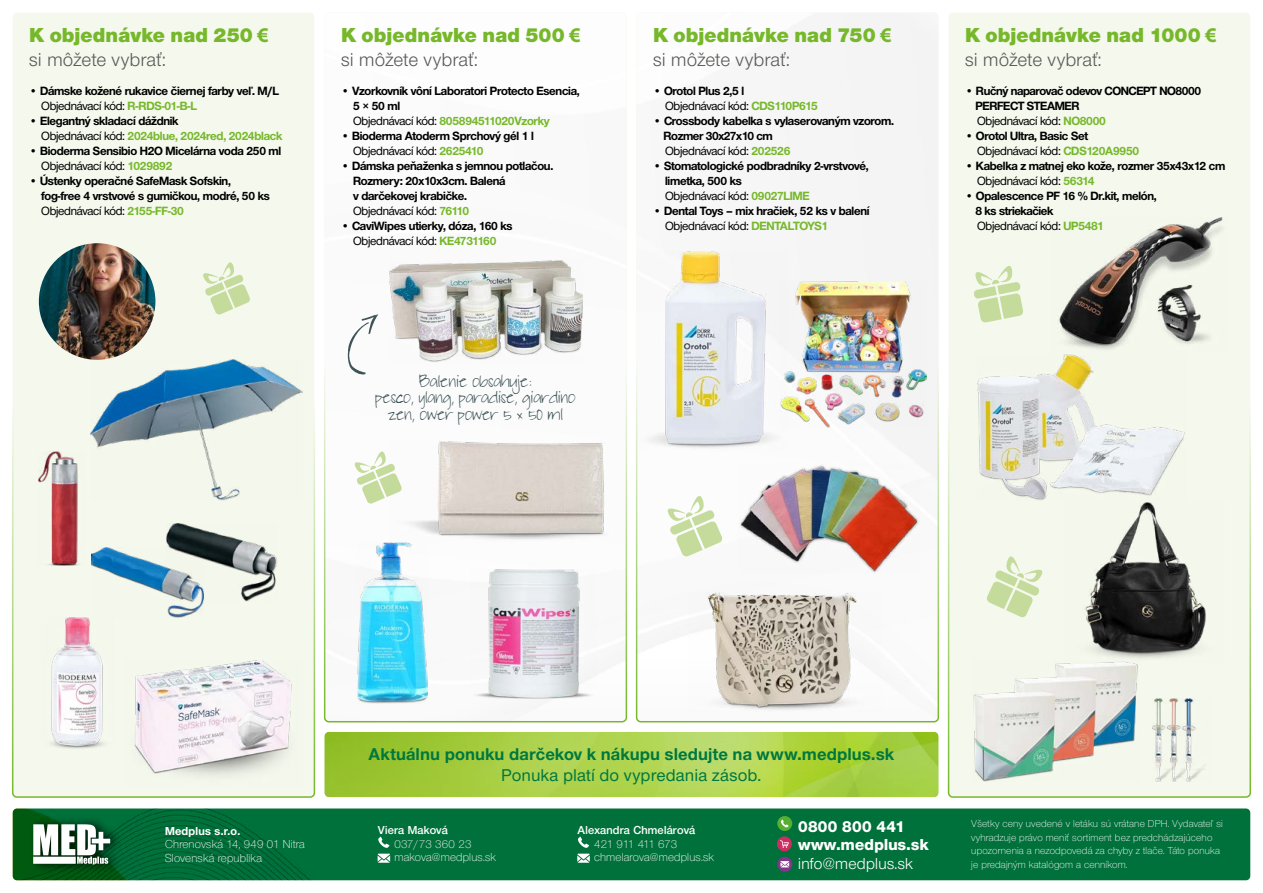
<style>
.page{position:relative;width:1263px;height:893px;background:#fff}
.page>*{position:absolute;margin:0;border:0;box-sizing:border-box;transform-origin:0 0}
.t1{font:900 21px "Nimbus Sans Novus TOT";letter-spacing:.005em;color:#76b82a}
.t2{font:19.5px "Nimbus Sans Novus TOT";color:#585856}
.t3{font:700 17.7px "Nimbus Sans Novus TOT";letter-spacing:.005em;color:#00783e}
.t4{font:500 17.7px "Nimbus Sans Novus TOT";letter-spacing:.005em;color:#00783e}
.t5{font:16.5px/18.6px "Nimbus Sans Novus DOT Hea";letter-spacing:.02em;color:#fff}
.t6{font:16.5px "Nimbus Sans Novus DOT";letter-spacing:.02em;color:#fff}
.t7{font:700 12.45px/14.9px "Nimbus Sans Novus DOT";letter-spacing:-.02em;color:#000}
.t8{font:700 12.45px/14.9px "Nimbus Sans Novus DOT";letter-spacing:-.02em;color:#76b82a}
.t9{font:500 12.45px/14.9px "Nimbus Sans Novus DOT";letter-spacing:-.02em;color:#000}
.t10{font:300 12px/13.5px "Nimbus Sans Novus DOT";letter-spacing:.02em;color:#fff}
.t11{font:12px "Nimbus Sans Novus DOT Sem Bol";letter-spacing:.02em;color:#fff}
.t12{font:700 12px "Nimbus Sans Novus DOT";letter-spacing:.02em;color:#fff}
.t13{font:300 10.5px/13.5px "Nimbus Sans Novus DOT";letter-spacing:.02em;color:#fff}
.t14{font:10.5px/16.5px "DJB Elliephont";color:#3f5457;text-align:center}
.s1{font-family:"Myriad Pro";font-weight:700}
.s2{font-weight:400}
.s3{font-weight:500}
.s4{color:#76b82a}
.s5{font-weight:400;color:#000}
.s6{color:#000}
.s7{font-weight:500;color:#000}
.s8{font-weight:700}
.s9{font-weight:700;color:#76b82a}
</style>
<div class="page">
<img style="left:13px;top:808px;width:1237px;height:72px">
<div style="left:28px;top:815px;width:95px;height:58px;background:#000;opacity:.8"></div>
<svg style="left:33px;top:824px;width:77px;height:40px"></svg>
<div style="left:777px;top:836px;width:15px;height:15px;background:#cf2c61;border-radius:50%"></div>
<svg style="left:780px;top:840px;width:9px;height:8px"></svg>
<div style="left:777px;top:816px;width:15px;height:15px;background:#56af31;border-radius:50%"></div>
<svg style="left:781px;top:820px;width:8px;height:7px"></svg>
<svg style="left:777px;top:857px;width:15px;height:15px"></svg>
<svg style="left:780px;top:861px;width:9px;height:6px"></svg>
<div style="left:13px;top:13px;width:301px;height:784px;background:#f4f8ed;border-radius:4px"></div>
<div style="left:12px;top:12px;width:303px;height:786px;border:2px solid #76b82a;border-radius:4px"></div>
<div style="left:324px;top:12px;width:303px;height:710px;border:2px solid #76b82a;border-radius:4px"></div>
<div style="left:637px;top:15px;width:301px;height:707px;background:#f6f6f6"></div>
<div style="left:636px;top:12px;width:303px;height:710px;border:2px solid #76b82a;border-radius:4px"></div>
<div style="left:948px;top:13px;width:302px;height:784px;background:#f4f8ed;border-radius:4px"></div>
<div style="left:948px;top:12px;width:303px;height:786px;border:2px solid #76b82a;border-radius:4px"></div>
<svg style="left:663px;top:487px;width:60px;height:70px"></svg>
<svg style="left:987px;top:556px;width:56px;height:62px"></svg>
<svg style="left:974px;top:266px;width:49px;height:57px"></svg>
<svg style="left:354px;top:451px;width:35px;height:53px"></svg>
<svg style="left:203px;top:262px;width:47px;height:53px"></svg>
<img style="left:325px;top:732px;width:613px;height:65px">
<svg style="left:378px;top:837px;width:11px;height:11px"></svg>
<svg style="left:378px;top:854px;width:12px;height:9px"></svg>
<svg style="left:578px;top:837px;width:11px;height:11px"></svg>
<svg style="left:577px;top:854px;width:13px;height:9px"></svg>
<img style="left:92px;top:548px;width:111px;height:70px">
<img style="left:39px;top:451px;width:41px;height:115px">
<img style="left:90px;top:360px;width:212px;height:140px">
<img style="left:166px;top:523px;width:111px;height:78px">
<img style="left:39px;top:243px;width:116px;height:117px;border-radius:58px">
<img style="left:51px;top:617px;width:62px;height:132px">
<img style="left:134px;top:661px;width:158px;height:115px">
<img style="left:475px;top:569px;width:122px;height:129px">
<img style="left:389px;top:260px;width:194px;height:102px">
<svg style="left:347px;top:314px;width:32px;height:61px"></svg>
<img style="left:358px;top:543px;width:70px;height:160px">
<img style="left:787px;top:282px;width:139px;height:145px">
<img style="left:738px;top:464px;width:181px;height:110px">
<img style="left:389px;top:441px;width:217px;height:102px">
<img style="left:688px;top:593px;width:192px;height:120px">
<img style="left:1059px;top:218px;width:164px;height:132px">
<img style="left:978px;top:355px;width:207px;height:145px">
<img style="left:1084px;top:503px;width:122px;height:156px">
<img style="left:973px;top:661px;width:165px;height:120px">
<img style="left:1153px;top:698px;width:51px;height:84px">
<img style="left:636px;top:251px;width:151px;height:199px">
<h1 class="t1" style="left:29px;top:23px;width:241px">K objednávke nad 250 <span class="s1">€</span></h1>
<h2 class="t2" style="left:29px;top:48px;width:138px">si môžete vybrať:</h2>
<p class="t7" style="left:41px;top:84px;width:239px;text-indent:-12px"><span class="s2">•</span> Dámske kožené rukavice čiernej farby veľ. M/L<br><span class="s3">Objednávací kód:</span> <span class="s4">R-RDS-01-B-L</span></p>
<p class="t8" style="left:41px;top:114px;width:243px;text-indent:-12px"><span class="s5">•</span> <span class="s6">Elegantný skladací dáždnik<br></span><span class="s7">Objednávací kód:</span> 2024blue, 2024red, 2024black</p>
<p class="t7" style="left:41px;top:143px;width:242px;text-indent:-12px"><span class="s2">•</span> Bioderma Sensibio H2O Micelárna voda 250 ml<br><span class="s3">Objednávací kód:</span> <span class="s4">1029892</span></p>
<p class="t7" style="left:41px;top:173px;width:230px;text-indent:-12px"><span class="s2">•</span> Ústenky operačné SafeMask Sofskin, fog-free 4 vrstvové s gumičkou, modré, 50 ks<br><span class="s3">Objednávací kód:</span> <span class="s4">2155-FF-30</span></p>
<h1 class="t1" style="left:341px;top:23px;width:241px">K objednávke nad 500 <span class="s1">€</span></h1>
<h2 class="t2" style="left:341px;top:48px;width:138px">si môžete vybrať:</h2>
<p class="t7" style="left:353px;top:84px;width:228px;text-indent:-12px"><span class="s2">•</span> Vzorkovník vôní Laboratori Protecto Esencia,<br>5 × 50 ml<br><span class="s3">Objednávací kód:</span> <span class="s4">805894511020Vzorky</span></p>
<p class="t7" style="left:353px;top:128px;width:182px;text-indent:-12px"><span class="s2">•</span> Bioderma Atoderm Sprchový gél 1 l<br><span class="s3">Objednávací kód:</span> <span class="s4">2625410</span></p>
<p class="t7" style="left:353px;top:158px;width:202px;text-indent:-12px"><span class="s2">•</span> Dámska peňaženka s jemnou potlačou.<br>Rozmery: 20x10x3cm. Balená<br>v darčekovej krabičke.<br><span class="s3">Objednávací kód:</span> <span class="s4">76110</span></p>
<p class="t7" style="left:341px;top:218px;width:173px;text-align:center"><span class="s2">•</span> CaviWipes utierky, dóza, 160 ks<br><span class="s3">Objednávací kód:</span> <span class="s4">KE4731160</span></p>
<p class="t14" style="left:376px;top:375px;width:201px">Balenie obsahuje:<br>pesco, ylang, paradise, giardino zen,flower power 5 × 50 ml</p>
<h1 class="t1" style="left:653px;top:23px;width:240px">K objednávke nad 750 <span class="s1">€</span></h1>
<h2 class="t2" style="left:653px;top:48px;width:138px">si môžete vybrať:</h2>
<p class="t9" style="left:665px;top:84px;width:154px;text-indent:-12px"><span class="s2">•</span> <span class="s8">Orotol Plus 2,5 l<br></span>Objednávací kód: <span class="s9">CDS110P615</span></p>
<p class="t7" style="left:664px;top:114px;width:232px;text-indent:-10px"><span class="s2">•</span> Crossbody kabelka s vylaserovaným vzorom.<br>Rozmer 30x27x10 cm<br><span class="s3">Objednávací kód:</span> <span class="s4">202526</span></p>
<p class="t7" style="left:665px;top:158px;width:205px;text-indent:-12px"><span class="s2">•</span> Stomatologické podbradníky 2-vrstvové, limetka, 500 ks<br><span class="s3">Objednávací kód:</span> <span class="s4">09027LIME</span></p>
<p class="t7" style="left:665px;top:203px;width:206px;text-indent:-12px"><span class="s2">•</span> Dental Toys – mix hračiek, 52 ks v balení<br><span class="s3">Objednávací kód:</span> <span class="s4">DENTALTOYS1</span></p>
<h1 class="t1" style="left:965px;top:23px;width:253px">K objednávke nad 1000 <span class="s1">€</span></h1>
<h2 class="t2" style="left:965px;top:48px;width:138px">si môžete vybrať:</h2>
<p class="t7" style="left:975px;top:84px;width:227px;text-indent:-10px"><span class="s2">•</span> Ručný naparovač odevov CONCEPT NO8000<br>PERFECT STEAMER<br><span class="s3">Objednávací kód:</span> <span class="s4">NO8000</span></p>
<p class="t7" style="left:977px;top:128px;width:164px;text-indent:-12px"><span class="s2">•</span> Orotol Ultra, Basic Set<br><span class="s3">Objednávací kód:</span> <span class="s4">CDS120A9950</span></p>
<p class="t7" style="left:977px;top:158px;width:250px;text-indent:-12px"><span class="s2">•</span> Kabelka z matnej eko kože, rozmer 35x43x12 cm<br><span class="s3">Objednávací kód:</span> <span class="s4">56314</span></p>
<p class="t7" style="left:975px;top:188px;width:183px;text-indent:-10px"><span class="s2">•</span> Opalescence PF 16 % Dr.kit, melón,<br>8 ks striekačiek<br><span class="s3">Objednávací kód:</span> <span class="s4">UP5481</span></p>
<p class="t12" style="left:165px;top:824px;width:77px">Medplus s.r.o.</p>
<p class="t10" style="left:165px;top:838px;width:141px">Chrenovská 14, 949 01 Nitra<br>Slovenská republika</p>
<h3 class="t3" style="left:369px;top:743px;width:527px">Aktuálnu ponuku darčekov k nákupu sledujte na www.medplus.sk</h3>
<h3 class="t4" style="left:501px;top:765px;width:262px">Ponuka platí do vypredania zásob.</h3>
<p class="t11" style="left:378px;top:823px;width:72px">Viera Maková</p>
<p class="t10" style="left:394px;top:837px;width:103px">037/73 360 23 makova@medplus.sk</p>
<p class="t11" style="left:577px;top:823px;width:119px">Alexandra Chmelárová</p>
<p class="t10" style="left:594px;top:837px;width:121px">421 911 411 673 chmelarova@medplus.sk</p>
<h3 class="t5" style="left:798px;top:817px;width:132px">0800 800 441 www.medplus.sk</h3>
<h3 class="t6" style="left:798px;top:854px;width:116px">info@medplus.sk</h3>
<p class="t13" style="left:971px;top:817px;width:253px">Všetky ceny uvedené v letáku sú vrátane DPH. Vydavateľ si vyhradzuje právo meniť sortiment bez predchádzajúceho upozornenia a nezodpovedá za chyby z tlače. Táto ponuka je predajným katalógom a cenníkom.</p>
</div>
